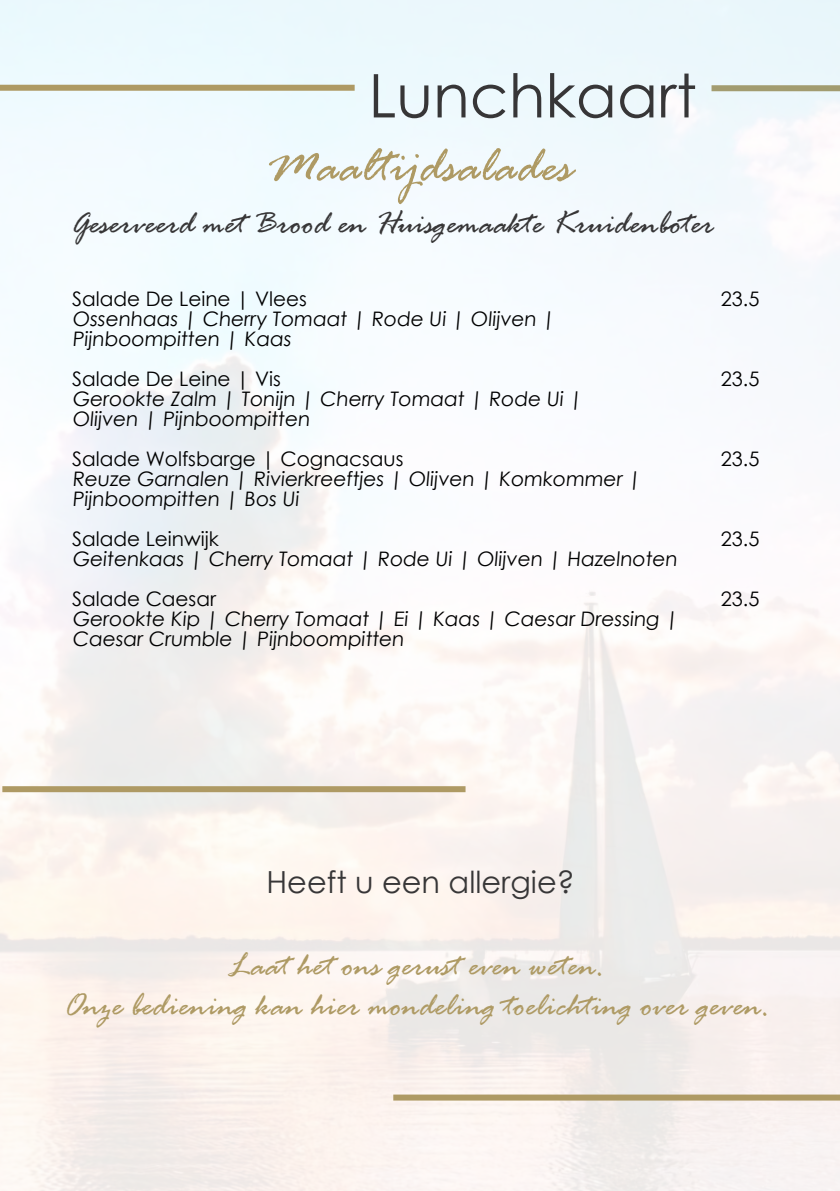
<style>
.page{position:relative;width:840px;height:1191px;background:#fff}
.page>*{position:absolute;margin:0;border:0;box-sizing:border-box;transform-origin:0 0}
.t1{font:60.2px "Century Gothic";color:#373637}
.t2{font:italic 53px "Rage";color:#ae9a64}
.t3{font:italic 34px/40.8px "Rage";color:#ae9a64;text-align:center}
.t4{font:italic 34px "Rage";color:#373637}
.t5{font:30.4px "Century Gothic";color:#373637}
.t6{font:20px/20px "Century Gothic";color:#000}
</style>
<div class="page">
<div style="left:0;top:85px;width:354px;height:6px;background:#ae9a64"></div>
<div style="left:2px;top:786px;width:463px;height:6px;background:#ae9a64"></div>
<div style="left:393px;top:1094px;width:446px;height:6px;background:#ae9a64"></div>
<h1 class="t1" style="left:368px;top:54px;width:329px">Lunchkaart</h1>
<h2 class="t2" style="left:267px;top:137px;width:306px">Maaltijdsalades</h2>
<h3 class="t4" style="left:71px;top:205px;width:644px">Geserveerd met Brood en Huisgemaakte Kruidenboter</h3>
<p class="t6" style="left:72px;top:288px;width:236px">Salade De Leine | Vlees</p>
<p class="t6" style="left:720px;top:288px;width:40px">23.5</p>
<p class="t6" style="left:72px;top:308px;width:486px">Ossenhaas | Cherry Tomaat | Rode Ui | Olijven |<br>Pijnboompitten | Kaas</p>
<p class="t6" style="left:72px;top:368px;width:210px">Salade De Leine | Vis</p>
<p class="t6" style="left:720px;top:368px;width:40px">23.5</p>
<p class="t6" style="left:72px;top:388px;width:513px">Gerookte Zalm | Tonijn | Cherry Tomaat | Rode Ui |<br>Olijven | Pijnboompitten</p>
<p class="t6" style="left:72px;top:448px;width:333px">Salade Wolfsbarge | Cognacsaus</p>
<p class="t6" style="left:720px;top:448px;width:40px">23.5</p>
<p class="t6" style="left:72px;top:468px;width:572px">Reuze Garnalen | Rivierkreeftjes | Olijven | Komkommer |<br>Pijnboompitten | Bos Ui</p>
<p class="t6" style="left:72px;top:528px;width:148px">Salade Leinwijk</p>
<p class="t6" style="left:720px;top:528px;width:40px">23.5</p>
<p class="t6" style="left:72px;top:538px;width:608px;line-height:40px">Geitenkaas | Cherry Tomaat | Rode Ui | Olijven | Hazelnoten<br>Salade Caesar</p>
<p class="t6" style="left:720px;top:588px;width:40px">23.5</p>
<p class="t6" style="left:72px;top:608px;width:609px">Gerookte Kip | Cherry Tomaat | Ei | Kaas | Caesar Dressing |<br>Caesar Crumble | Pijnboompitten</p>
<h3 class="t5" style="left:266px;top:860px;width:310px">Heeft u een allergie?</h3>
<h3 class="t3" style="left:64px;top:947px;width:707px">Laat het ons gerust even weten.<br>Onze bediening kan hier mondeling toelichting over geven.</h3>
</div>
